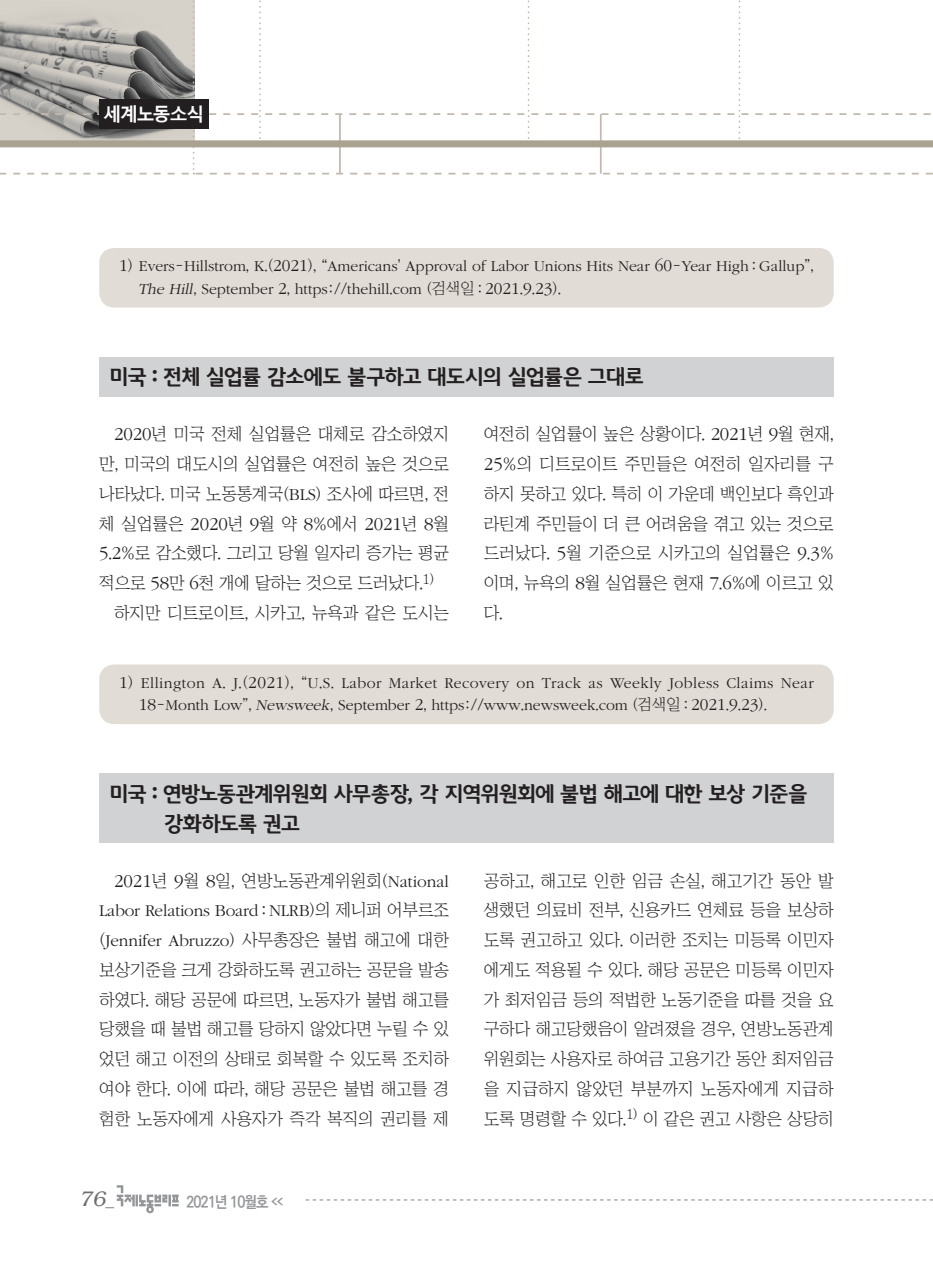
<style>
.page{position:relative;width:933px;height:1275px;background:#fff}
.page>*{position:absolute;margin:0;border:0;box-sizing:border-box;transform-origin:0 0}
.노사정__제목{font:700 21px/29.8px "Auction Gothic";letter-spacing:-.06em;color:#231f20}
.t1{font:italic 300 21px "Bookman";color:#6c6d70}
.t2{font:700 18.38px "Malgun Gothic";letter-spacing:-.09em;color:#fff}
.노사정__본문{font:17.15px/29.8px "Chosunilbo NM";letter-spacing:-.01em;color:#231f20;text-align:justify}
.각주{font:300 15.75px/22.8px "ITC Garamond Std";letter-spacing:.03em;color:#231f20}
.각주-2{font:300 15.75px/22.8px "ITC Garamond Std";color:#231f20}
.t3{font:700 15.75px "Ko Pub Dotum";letter-spacing:-.055em;color:#939598;scale:.9 1}
.s1{font-size:17.32px}
.s2{font-family:"Chosunilbo NM";font-weight:400}
.s3{font-style:italic}
.s4{font-family:"ITC Garamond Std";font-weight:300;font-size:18.9px}
.s5{font-family:"ITC Garamond Std";font-weight:300}
.s6{font-family:"Helvetica";font-weight:400;font-style:normal;font-size:17.5px}
.s7{font-size:7.88px}
</style>
<div class="page">
<svg style="left:306px;top:1199px;width:627px;height:1px"></svg>
<svg style="left:0;top:0;width:933px;height:174px"></svg>
<div style="left:0;top:140px;width:933px;height:7px;background:#aaa291"></div>
<svg style="left:117px;top:1185px;width:62px;height:28px"></svg>
<div style="left:99px;top:99px;width:109px;height:30px;background:#231f20"></div>
<div style="left:99px;top:774px;width:734px;height:69px;background:#d1d2d4"></div>
<div style="left:99px;top:357px;width:734px;height:40px;background:#d1d2d4"></div>
<div style="left:99px;top:665px;width:734px;height:59px;background:#e1dcd5;border-radius:15px"></div>
<div style="left:99px;top:248px;width:734px;height:60px;background:#e1dcd5;border-radius:15px"></div>
<p class="t2" style="left:103px;top:104px;width:103px">세계노동소식</p>
<p class="각주-2" style="left:138px;top:255px;width:677px;text-indent:-19px"><span class="s1">1</span><span class="s2">)</span> Evers<span class="s2">-</span>Hillstrom<span class="s2">,</span> K<span class="s2">.(</span><span class="s1">2021</span><span class="s2">), “</span>Americans<span class="s2">'</span> Approval of Labor Unions Hits Near <span class="s1">60</span><span class="s2">-</span>Year High <span class="s2">:</span> Gallup<span class="s2">”,<br></span><span class="s3">TheHill</span><span class="s2">,</span> September <span class="s1">2</span><span class="s2">,</span> https<span class="s2">://</span>thehill<span class="s2">.</span>com <span class="s2">(검색일 :</span> <span class="s1">2021</span><span class="s2">.</span><span class="s1">9</span><span class="s2">.</span><span class="s1">23</span><span class="s2">).</span></p>
<p class="노사정__제목" style="left:109px;top:363px;width:536px">미국 : 전체 실업률 감소에도 불구하고 대도시의 실업률은 그대로</p>
<p class="노사정__본문" style="left:99px;top:419px;width:351px;text-indent:15px"><span class="s4">2020</span>년 미국 전체 실업률은 대체로 감소하였지 만, 미국의 대도시의 실업률은 여전히 높은 것으로 나타났다. 미국 노동통계국(<span class="s5">BLS</span>) 조사에 따르면, 전 체 실업률은 <span class="s4">2020</span>년 <span class="s4">9</span>월 약 <span class="s4">8</span>%에서 <span class="s4">2021</span>년 <span class="s4">8</span>월 <span class="s4">5</span>.<span class="s4">2</span>%로 감소했다. 그리고 당월 일자리 증가는 평균 적으로 <span class="s4">58</span>만 <span class="s4">6</span>천 개에 달하는 것으로 드러났다.<sup>1)</sup></p>
<p class="노사정__본문" style="left:114px;top:598px;width:336px">하지만 디트로이트, 시카고, 뉴욕과 같은 도시는</p>
<p class="노사정__본문" style="left:484px;top:419px;width:351px">여전히 실업률이 높은 상황이다. <span class="s4">2021</span>년 <span class="s4">9</span>월 현재, <span class="s4">25</span>%의 디트로이트 주민들은 여전히 일자리를 구 하지 못하고 있다. 특히 이 가운데 백인보다 흑인과 라틴계 주민들이 더 큰 어려움을 겪고 있는 것으로 드러났다. <span class="s4">5</span>월 기준으로 시카고의 실업률은 <span class="s4">9</span>.<span class="s4">3</span>% 이며, 뉴욕의 <span class="s4">8</span>월 실업률은 현재 <span class="s4">7</span>.<span class="s4">6</span>%에 이르고 있 다.</p>
<p class="각주" style="left:139px;top:672px;width:676px;text-indent:-20px"><span class="s1">1</span><span class="s2">)</span> Ellington A<span class="s2">.</span> J<span class="s2">.(</span><span class="s1">2021</span><span class="s2">), “</span>U<span class="s2">.</span>S<span class="s2">.</span> Labor Market Recovery on Track as Weekly Jobless Claims Near<br><span class="s1">18</span><span class="s2">-</span>Month Low<span class="s2">”,</span> <span class="s3">Newsweek</span><span class="s2">,</span> September <span class="s1">2</span><span class="s2">,</span> https<span class="s2">://</span>www<span class="s2">.</span>newsweek<span class="s2">.</span>com <span class="s2">(검색일 :</span> <span class="s1">2021</span><span class="s2">.</span><span class="s1">9</span><span class="s2">.</span><span class="s1">23</span><span class="s2">).</span></p>
<p class="노사정__제목" style="left:164px;top:779px;width:645px;text-indent:-55px">미국 : 연방노동관계위원회 사무총장, 각 지역위원회에 불법 해고에 대한 보상 기준을 강화하도록 권고</p>
<p class="노사정__본문" style="left:99px;top:865px;width:351px;text-indent:15px"><span class="s4">2021</span>년 <span class="s4">9</span>월 <span class="s4">8</span>일, 연방노동관계위원회(<span class="s5">National Labor Relations Board</span> : <span class="s5">NLRB</span>)의 제니퍼 어부르조 (<span class="s5">Jennifer Abruzzo</span>) 사무총장은 불법 해고에 대한 보상기준을 크게 강화하도록 권고하는 공문을 발송 하였다. 해당 공문에 따르면, 노동자가 불법 해고를 당했을 때 불법 해고를 당하지 않았다면 누릴 수 있 었던 해고 이전의 상태로 회복할 수 있도록 조치하 여야 한다. 이에 따라, 해당 공문은 불법 해고를 경 험한 노동자에게 사용자가 즉각 복직의 권리를 제</p>
<p class="노사정__본문" style="left:484px;top:865px;width:351px">공하고, 해고로 인한 임금 손실, 해고기간 동안 발 생했던 의료비 전부, 신용카드 연체료 등을 보상하 도록 권고하고 있다. 이러한 조치는 미등록 이민자 에게도 적용될 수 있다. 해당 공문은 미등록 이민자 가 최저임금 등의 적법한 노동기준을 따를 것을 요 구하다 해고당했음이 알려졌을 경우, 연방노동관계 위원회는 사용자로 하여금 고용기간 동안 최저임금 을 지급하지 않았던 부분까지 노동자에게 지급하 도록 명령할 수 있다.<sup>1)</sup> 이 같은 권고 사항은 상당히</p>
<p class="t1" style="left:79px;top:1187px;width:36px">76<span class="s6">_</span></p>
<p class="t3" style="left:186px;top:1194px;width:109px">2021년 10월호 <span class="s7">&lt;&lt;</span></p>
</div>
